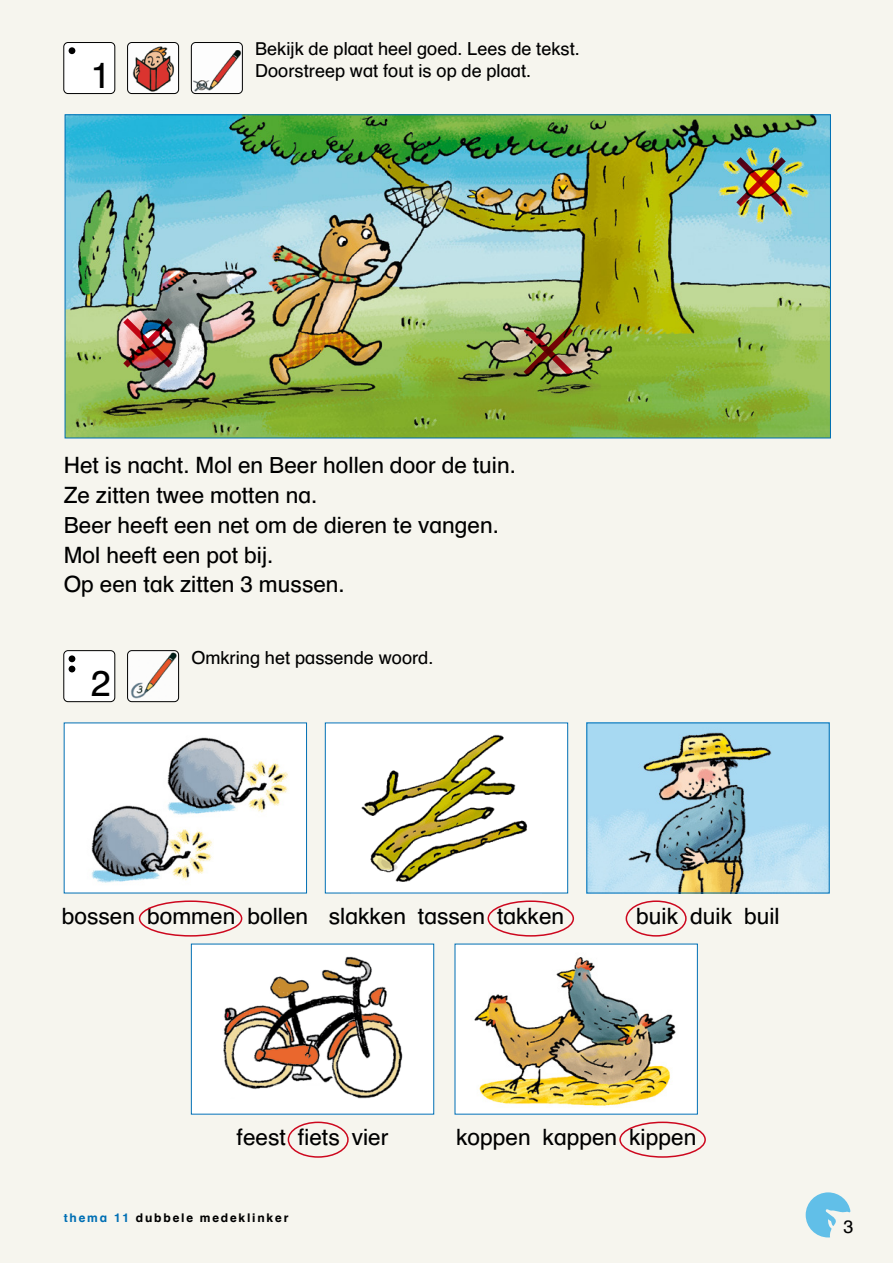
<style>
.page{position:relative;width:893px;height:1263px;background:#f6f5ee}
.page>*{position:absolute;margin:0;border:0;box-sizing:border-box;transform-origin:0 0}
.t1{font:36px "Schulbuch Nord Normal";color:#000}
.t2{font:22.5px/29.7px "Schulbuch";color:#000}
.t3{font:18px/21.3px "Schulbuch";color:#000}
.t4{font:700 12px "Schulbuch";letter-spacing:.15em;color:#000}
.s1{color:#006fb4}
</style>
<div class="page">
<svg style="left:806px;top:1192px;width:44px;height:45px;background:#9dd4ea"></svg>
<div style="left:64px;top:43px;width:51px;height:51px;background:#fff;border-radius:4px"></div>
<div style="left:69px;top:47px;width:6px;height:7px;background:#000;border-radius:50%"></div>
<div style="left:63px;top:42px;width:52px;height:52px;border:1px solid #000;border-radius:4px"></div>
<img style="left:67px;top:116px;width:762px;height:320px">
<img style="left:128px;top:651px;width:51px;height:51px">
<div style="left:127px;top:650px;width:52px;height:52px;border:1px solid #000;border-radius:4px"></div>
<div style="left:64px;top:651px;width:51px;height:51px;background:#fff;border-radius:4px"></div>
<div style="left:69px;top:655px;width:6px;height:7px;background:#000;border-radius:50%"></div>
<svg style="left:69px;top:666px;width:6px;height:6px"></svg>
<div style="left:63px;top:650px;width:52px;height:52px;border:1px solid #000;border-radius:4px"></div>
<div style="left:64px;top:722px;width:243px;height:171px;background:#fff"></div>
<img style="left:91px;top:805px;width:122px;height:78px">
<img style="left:158px;top:737px;width:131px;height:86px">
<div style="left:191px;top:944px;width:243px;height:170px;background:#fff"></div>
<img style="left:223px;top:956px;width:180px;height:143px">
<img style="left:588px;top:724px;width:240px;height:167px">
<div style="left:586px;top:722px;width:244px;height:171px;border:1px solid #006fb4"></div>
<div style="left:325px;top:723px;width:243px;height:170px;background:#fff"></div>
<img style="left:361px;top:734px;width:167px;height:148px">
<div style="left:325px;top:722px;width:243px;height:171px;border:1px solid #006fb4"></div>
<div style="left:455px;top:944px;width:242px;height:170px;background:#fff"></div>
<img style="left:474px;top:957px;width:202px;height:149px">
<img style="left:128px;top:43px;width:51px;height:51px">
<div style="left:127px;top:42px;width:52px;height:52px;border:1px solid #000;border-radius:4px"></div>
<img style="left:191px;top:43px;width:51px;height:51px">
<div style="left:191px;top:42px;width:52px;height:52px;border:1px solid #000;border-radius:4px"></div>
<img style="left:734px;top:155px;width:54px;height:54px">
<svg style="left:521px;top:325px;width:54px;height:53px;background:#84723f"></svg>
<img style="left:121px;top:316px;width:54px;height:54px">
<div style="left:487px;top:900px;width:87px;height:36px;border:2px solid #cd071e;border-radius:50%"></div>
<div style="left:139px;top:900px;width:103px;height:36px;border:2px solid #cd071e;border-radius:50%"></div>
<div style="left:288px;top:1121px;width:61px;height:37px;border:2px solid #cd071e;border-radius:50%"></div>
<div style="left:619px;top:1121px;width:87px;height:37px;border:2px solid #cd071e;border-radius:50%"></div>
<div style="left:626px;top:900px;width:61px;height:36px;border:2px solid #cd071e;border-radius:50%"></div>
<h1 class="t1" style="left:91px;top:52px;width:22px">1</h1>
<p class="t3" style="left:255px;top:38px;width:326px">Bekijk de plaat heel goed. Lees de tekst.<br>Doorstreep wat fout is op de plaat.</p>
<p class="t2" style="left:64px;top:450px;width:454px">Het is nacht. Mol en Beer hollen door de tuin.<br>Ze zitten twee motten na.<br>Beer heeft een net om de dieren te vangen.<br>Mol heeft een pot bij.<br>Op een tak zitten 3 mussen.</p>
<h1 class="t1" style="left:91px;top:661px;width:22px">2</h1>
<p class="t3" style="left:191px;top:646px;width:244px">Omkring het passende woord.</p>
<p class="t2" style="left:62px;top:901px;width:504px">bossen bommen bollen slakken tassen takken</p>
<p class="t2" style="left:636px;top:901px;width:145px">buik duik buil</p>
<p class="t2" style="left:237px;top:1122px;width:153px">feest fiets vier</p>
<p class="t2" style="left:456px;top:1122px;width:242px">koppen kappen kippen</p>
<p class="t4" style="left:64px;top:1210px;width:226px"><span class="s1">thema 11</span> dubbele medeklinker</p>
<p class="t3" style="left:843px;top:1215px;width:12px">3</p>
</div>
